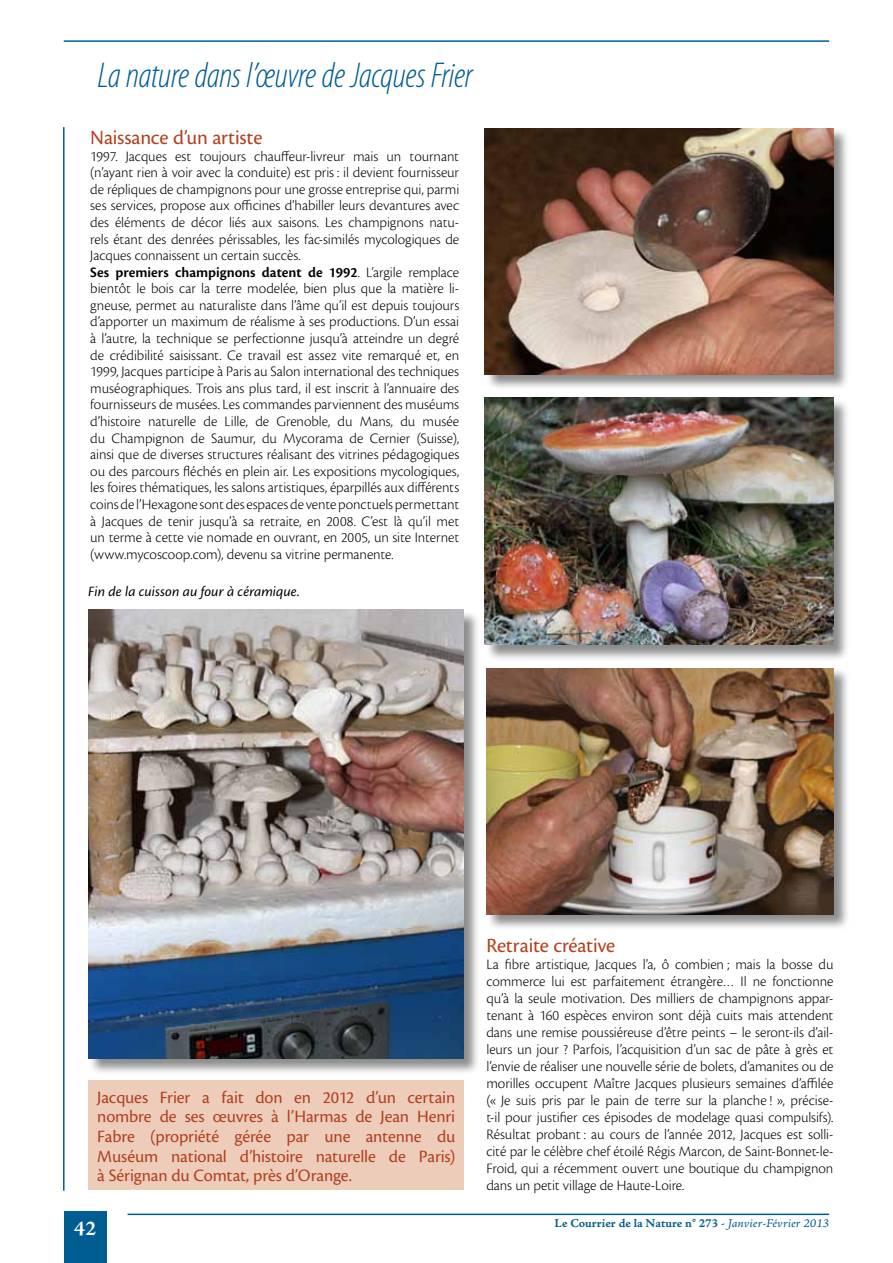
<style>
.page{position:relative;width:893px;height:1263px;background:#fff}
.page>*{position:absolute;margin:0;border:0;box-sizing:border-box;transform-origin:0 0}
.t1{font:italic 300 condensed 36px "Myriad Pro";letter-spacing:-.01em;color:#005d91}
.t2{font:21px "Cronos Pro";letter-spacing:-.01em;color:#b34120}
.t3{font:700 21px "Adobe Jenson Pro";color:#fff}
.t4{font:18px/19.6px "Cronos Pro";letter-spacing:-.01em;color:#b34120;text-align:justify}
.t5{font:300 15px/16.6px "Cronos Pro";letter-spacing:-.005em;color:#000}
.t6{font:italic 14.85px "Cronos Pro";letter-spacing:.005em;color:#000}
.t7{font:12px "Adobe Jenson Pro Bold Capt";color:#005d91}
.s1{font-weight:600}
.s2{font-family:"Adobe Jenson Pro Capt"}
.s3{font-family:"Adobe Jenson Pro It Capt"}
</style>
<div class="page">
<hr style="left:128px;top:1213px;width:701px;height:2px;background:#005d91">
<div style="left:64px;top:1212px;width:42px;height:51px;background:#005d91"></div>
<hr style="left:64px;top:40px;width:765px;height:2px;background:#005d91">
<hr style="left:63px;top:127px;width:2px;height:1064px;background:#005d91">
<div style="left:485px;top:127px;width:365px;height:264px;background:#000;opacity:.45"></div>
<img style="left:485px;top:128px;width:348px;height:246px">
<div style="left:485px;top:398px;width:365px;height:263px;background:#000;opacity:.45"></div>
<img style="left:485px;top:398px;width:348px;height:247px">
<div style="left:487px;top:667px;width:363px;height:264px;background:#000;opacity:.45"></div>
<img style="left:486px;top:668px;width:347px;height:246px">
<div style="left:88px;top:610px;width:393px;height:465px;background:#000;opacity:.45"></div>
<img style="left:88px;top:610px;width:376px;height:448px">
<div style="left:89px;top:1080px;width:375px;height:110px;background:#edcdba"></div>
<h1 class="t1" style="left:98px;top:55px;width:377px">La nature dans l’œuvre de Jacques Frier</h1>
<h2 class="t2" style="left:90px;top:125px;width:174px">Naissance d’un artiste</h2>
<p class="t5" style="left:90px;top:147px;width:370px">1997. Jacques est toujours chauffeur-livreur mais un tournant (n’ayant rien à voir avec la conduite) est pris : il devient fournisseur de répliques de champignons pour une grosse entreprise qui, parmi ses services, propose aux officines d’habiller leurs devantures avec des éléments de décor liés aux saisons. Les champignons natu&shy;rels étant des denrées périssables, les fac-similés mycologiques de Jacques connaissent un certain succès.<br><span class="s1">Ses premiers champignons datent de 1992</span>. L’argile remplace bientôt le bois car la terre modelée, bien plus que la matière li&shy;gneuse, permet au naturaliste dans l’âme qu’il est depuis toujours d’apporter un maximum de réalisme à ses productions. D’un essai à l’autre, la technique se perfectionne jusqu’à atteindre un degré de crédibilité saisissant. Ce travail est assez vite remarqué et, en 1999, Jacques participe à Paris au Salon international des techniques muséographiques. Trois ans plus tard, il est inscrit à l’annuaire des fournisseurs de musées. Les commandes parviennent des muséums d’histoire naturelle de Lille, de Grenoble, du Mans, du musée du Champignon de Saumur, du Mycorama de Cernier (Suisse), ainsi que de diverses structures réalisant des vitrines pédagogiques ou des parcours fléchés en plein air. Les expositions mycologiques, les foires thématiques, les salons artistiques, éparpillés aux différents coins de l’Hexagone sont des espaces de vente ponctuels permettant à Jacques de tenir jusqu’à sa retraite, en 2008. C’est là qu’il met un terme à cette vie nomade en ouvrant, en 2005, un site Internet (www.mycoscoop.com), devenu sa vitrine permanente.</p>
<p class="t6" style="left:88px;top:583px;width:213px">Fin de la cuisson au four à céramique.</p>
<p class="t4" style="left:97px;top:1087px;width:360px">Jacques Frier a fait don en 2012 d’un certain nombre de ses œuvres à l’Harmas de Jean Henri Fabre (propriété gérée par une antenne du Muséum national d’histoire naturelle de Paris) à Sérignan du Comtat, près d’Orange.</p>
<h2 class="t3" style="left:74px;top:1216px;width:24px">42</h2>
<h2 class="t2" style="left:486px;top:933px;width:130px">Retraite créative</h2>
<p class="t5" style="left:486px;top:956px;width:349px;text-align:justify">La fibre artistique, Jacques l’a, ô combien ; mais la bosse du commerce lui est parfaitement étrangère… Il ne fonctionne qu’à la seule motivation. Des milliers de champignons appar&shy;tenant à 160 espèces environ sont déjà cuits mais attendent dans une remise poussiéreuse d’être peints – le seront-ils d’ail&shy;leurs un jour ? Parfois, l’acquisition d’un sac de pâte à grès et l’envie de réaliser une nouvelle série de bolets, d’amanites ou de morilles occupent Maître Jacques plusieurs semaines d’affilée (« Je suis pris par le pain de terre sur la planche ! », précise&shy;t-il pour justifier ces épisodes de modelage quasi compulsifs).<br>Résultat probant : au cours de l’année 2012, Jacques est solli&shy;cité par le célèbre chef étoilé Régis Marcon, de Saint-Bonnet-le-Froid, qui a récemment ouvert une boutique du champignon dans un petit village de Haute-Loire.</p>
<p class="t7" style="left:554px;top:1216px;width:276px">Le Courrier de la Nature n° 273 <span class="s2">-</span> <span class="s3">Janvier-Février 2013</span></p>
</div>
